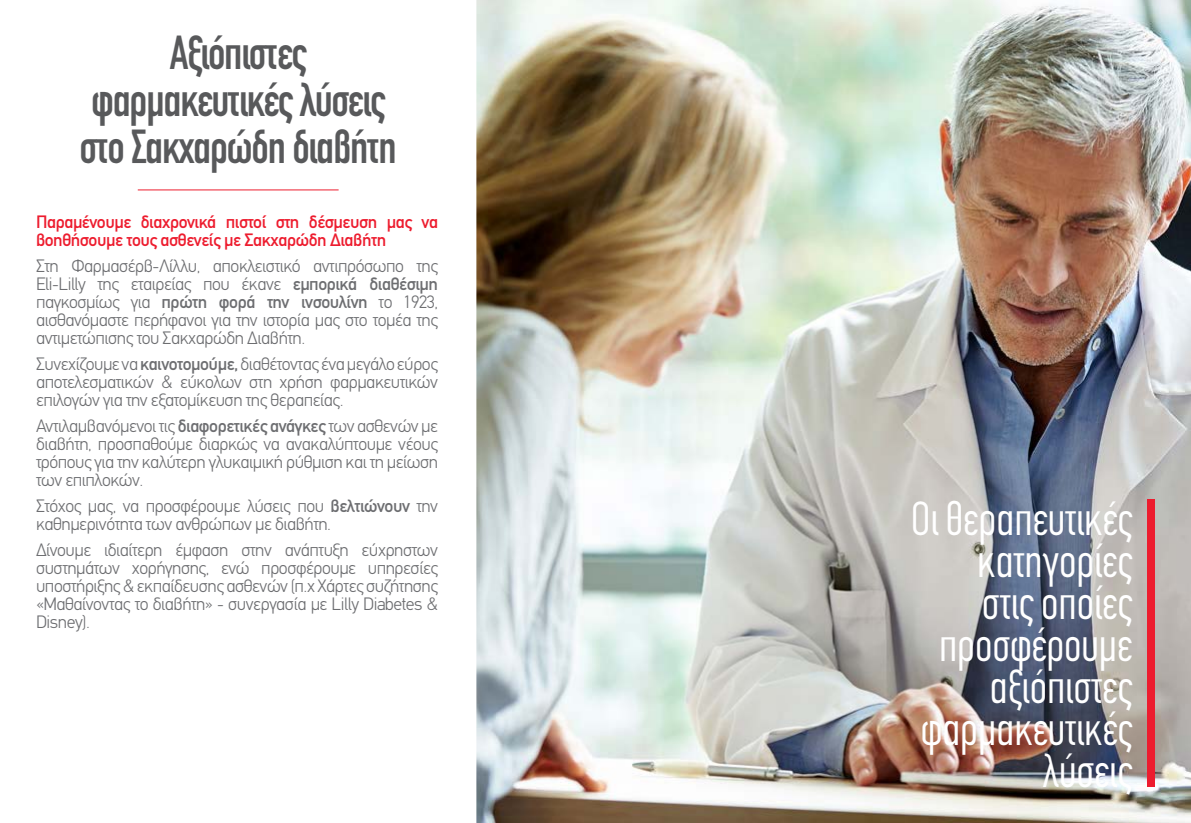
<style>
.page{position:relative;width:1191px;height:823px;background:#fff}
.page>*{position:absolute;margin:0;border:0;box-sizing:border-box;transform-origin:0 0}
.t1{font:300 48px/42px "PF Din Text Compressed";color:#fff;text-align:right}
.t2{font:500 48px/47px "PF Din Text Compressed";letter-spacing:-.025em;color:#58595b;text-align:center}
.t3{font:300 18px/18px "PF Din Text";letter-spacing:-.025em;color:#6d6e71;text-align:justify}
.t4{font:500 18px/18px "PF Din Text";letter-spacing:-.025em;color:#ed1c2e}
.s1{font-weight:500}
</style>
<div class="page">
<img style="left:476px;top:0;width:715px;height:822px">
<div style="left:1147px;top:499px;width:8px;height:287px;background:#ed1c2e"></div>
<hr style="left:138px;top:189px;width:200px;height:1px;background:#ed1c2e">
<h1 class="t2" style="left:79px;top:29px;width:319px">Αξιόπιστες φαρμακευτικές λύσεις στο Σακχαρώδη διαβήτη</h1>
<p class="t4" style="left:36px;top:212px;width:403px">Παραμένουμε διαχρονικά πιστοί στη δέσμευση μας να βοηθήσουμε τους ασθενείς με Σακχαρώδη Διαβήτη</p>
<p class="t3" style="left:36px;top:256px;width:403px">Στη Φαρμασέρβ-Λίλλυ, αποκλειστικό αντιπρόσωπο της Eli-Lilly της εταιρείας που έκανε <span class="s1">εμπορικά διαθέσιμη </span>παγκοσμίως για <span class="s1">πρώτη φορά την ινσουλίνη</span> το 1923, αισθανόμαστε περήφανοι για την ιστορία μας στο τομέα της αντιμετώπισης του Σακχαρώδη Διαβήτη.</p>
<p class="t3" style="left:36px;top:354px;width:403px">Συνεχίζουμε να <span class="s1">καινοτομούμε,</span> διαθέτοντας ένα μεγάλο εύρος αποτελεσματικών &amp; εύκολων στη χρήση φαρμακευτικών επιλογών για την εξατομίκευση της θεραπείας.</p>
<p class="t3" style="left:36px;top:416px;width:404px">Αντιλαμβανόμενοι τις <span class="s1">διαφορετικές ανάγκες</span> των ασθενών με διαβήτη, προσπαθούμε διαρκώς να ανακαλύπτουμε νέους τρόπους για την καλύτερη γλυκαιμική ρύθμιση και τη μείωση των επιπλοκών.</p>
<p class="t3" style="left:36px;top:496px;width:403px">Στόχος μας, να προσφέρουμε λύσεις που <span class="s1">βελτιώνουν</span> την καθημερινότητα των ανθρώπων με διαβήτη.</p>
<p class="t3" style="left:36px;top:540px;width:403px">Δίνουμε ιδιαίτερη έμφαση στην ανάπτυξη εύχρηστων συστημάτων χορήγησης, ενώ προσφέρουμε υπηρεσίες υποστήριξης &amp; εκπαίδευσης ασθενών (π.χ Χάρτες συζήτησης «Μαθαίνοντας το διαβήτη» - συνεργασία με Lilly Diabetes &amp; Disney).</p>
<h1 class="t1" style="left:910px;top:497px;width:223px">Οι θεραπευτικές κατηγορίες<br>στις οποίες προσφέρουμε αξιόπιστες φαρμακευτικές λύσεις</h1>
</div>
